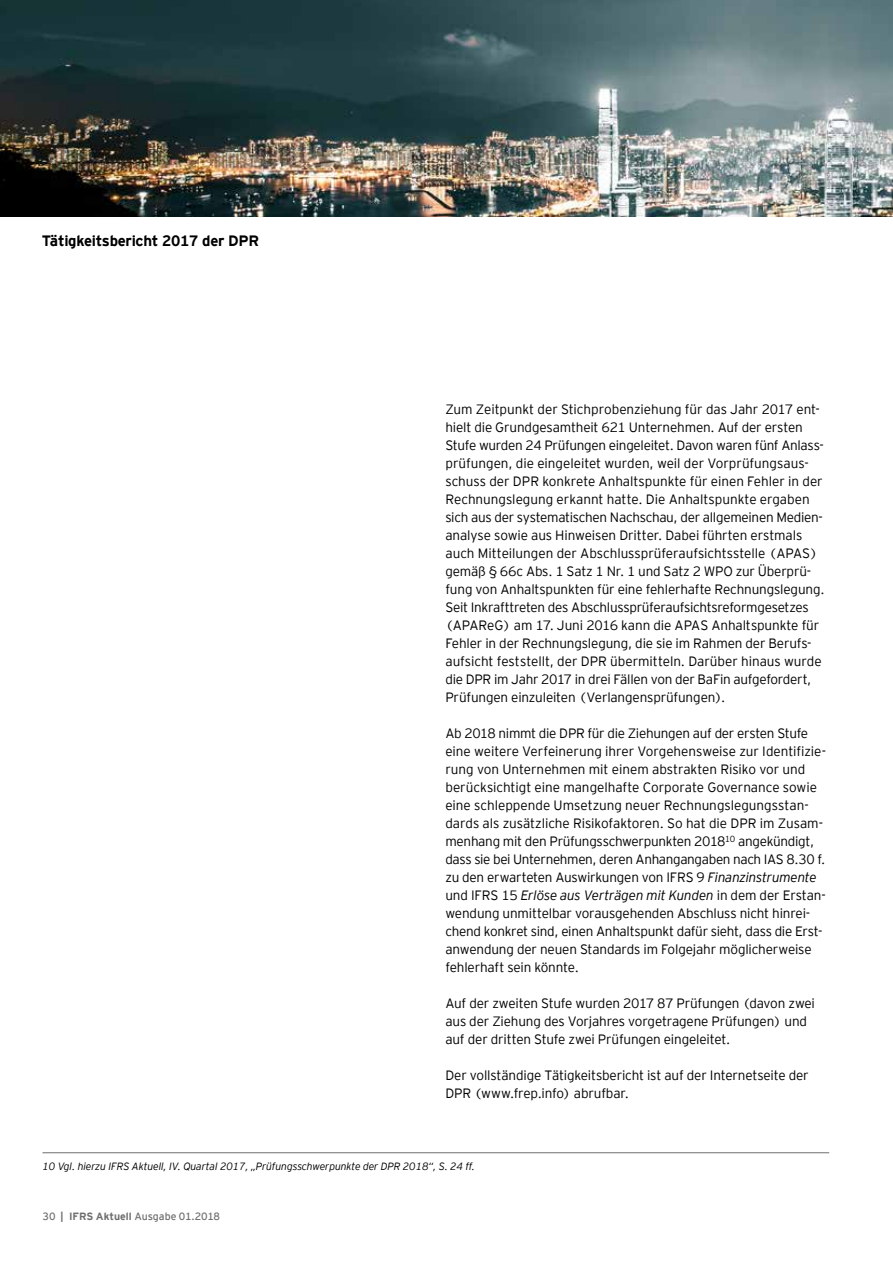
<style>
.page{position:relative;width:893px;height:1263px;background:#fff}
.page>*{position:absolute;margin:0;border:0;box-sizing:border-box;transform-origin:0 0}
.t1{font:700 15px "EY Interstate";letter-spacing:-.02em;color:#000}
.t2{font:300 13.5px/18px "EY Interstate";letter-spacing:-.01em;color:#000}
.t3{font:italic 300 10.5px "EY Interstate";letter-spacing:-.015em;color:#000}
.t4{font:10.5px "EY Interstate";letter-spacing:-.005em;color:#6f6f6e}
.s1{font-style:italic}
.s2{font-weight:700}
</style>
<div class="page">
<img style="left:0;top:0;width:893px;height:216px">
<hr style="left:43px;top:1152px;width:786px;height:1px;background:#6f6f6e">
<p class="t1" style="left:42px;top:232px;width:219px">Tätigkeitsbericht 2017 der DPR</p>
<p class="t2" style="left:445px;top:400px;width:381px">Zum Zeitpunkt der Stichprobenziehung für das Jahr 2017 ent&shy;hielt die Grundgesamtheit 621 Unternehmen. Auf der ersten Stufe wurden 24 Prüfungen eingeleitet. Davon waren fünf Anlass&shy;prüfungen, die eingeleitet wurden, weil der Vorprüfungsaus&shy;schuss der DPR konkrete Anhaltspunkte für einen Fehler in der Rechnungslegung erkannt hatte. Die Anhaltspunkte ergaben sich aus der systematischen Nachschau, der allgemeinen Medien&shy;analyse sowie aus Hinweisen Dritter. Dabei führten erstmals auch Mitteilungen der Abschlussprüferaufsichtsstelle (APAS) gemäß § 66c Abs. 1 Satz 1 Nr. 1 und Satz 2 WPO zur Überprü&shy;fung von Anhaltspunkten für eine fehlerhafte Rechnungslegung.<br>Seit Inkrafttreten des Abschlussprüferaufsichtsreformgesetzes (APAReG) am 17. Juni 2016 kann die APAS Anhaltspunkte für Fehler in der Rechnungslegung, die sie im Rahmen der Berufs&shy;aufsicht feststellt, der DPR übermitteln. Darüber hinaus wurde die DPR im Jahr 2017 in drei Fällen von der BaFin aufgefordert, Prüfungen einzuleiten (Verlangensprüfungen).</p>
<p class="t2" style="left:445px;top:724px;width:382px">Ab 2018 nimmt die DPR für die Ziehungen auf der ersten Stufe eine weitere Verfeinerung ihrer Vorgehensweise zur Identifizie&shy;rung von Unternehmen mit einem abstrakten Risiko vor und berücksichtigt eine mangelhafte Corporate Governance sowie eine schleppende Umsetzung neuer Rechnungslegungsstan&shy;dards als zusätzliche Risikofaktoren. So hat die DPR im Zusam&shy;menhang mit den Prüfungsschwerpunkten 2018<sup>10</sup> angekündigt, dass sie bei Unternehmen, deren Anhangangaben nach IAS 8.30 f. zu den erwarteten Auswirkungen von IFRS 9 <span class="s1">Finanzinstrumente </span>und IFRS 15 <span class="s1">Erlöse aus Verträgen mit Kunden</span> in dem der Erstan&shy;wendung unmittelbar vorausgehenden Abschluss nicht hinrei&shy;chend konkret sind, einen Anhaltspunkt dafür sieht, dass die Erst&shy;anwendung der neuen Standards im Folgejahr möglicherweise fehlerhaft sein könnte.</p>
<p class="t2" style="left:445px;top:994px;width:371px">Auf der zweiten Stufe wurden 2017 87 Prüfungen (davon zwei aus der Ziehung des Vorjahres vorgetragene Prüfungen) und auf der dritten Stufe zwei Prüfungen eingeleitet.</p>
<p class="t2" style="left:445px;top:1066px;width:365px">Der vollständige Tätigkeitsbericht ist auf der Internetseite der<br>DPR (www.frep.info) abrufbar.</p>
<p class="t3" style="left:43px;top:1160px;width:434px">10 Vgl. hierzu IFRS Aktuell, IV. Quartal 2017, „Prüfungsschwerpunkte der DPR 2018“, S. 24 ff.</p>
<p class="t4" style="left:43px;top:1211px;width:179px">30 <span class="s2">| IFRS Aktuell</span> Ausgabe 01.2018</p>
</div>
